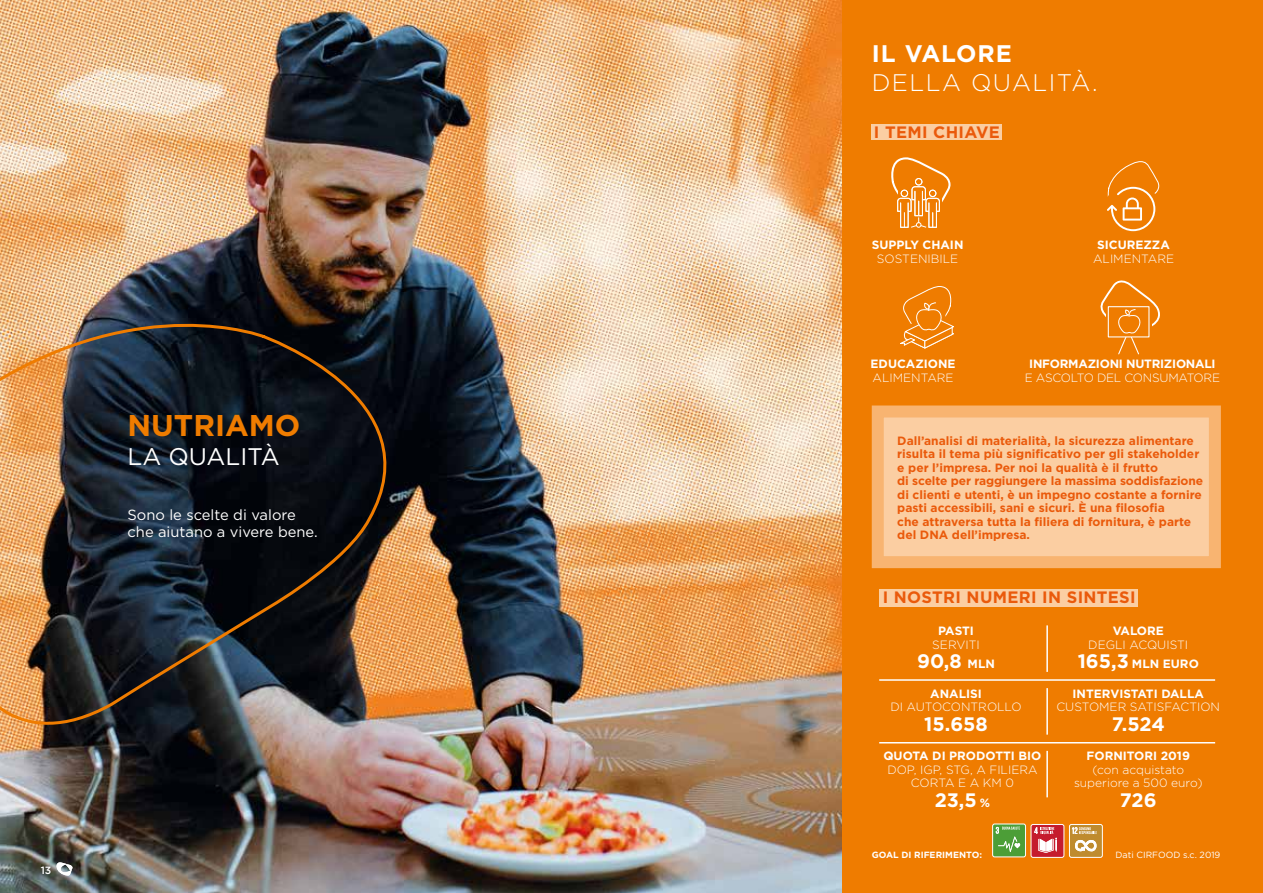
<style>
.page{position:relative;width:1263px;height:893px;background:#fff}
.page>*{position:absolute;margin:0;border:0;box-sizing:border-box;transform-origin:0 0}
.t1{font:700 30px "Gotham";color:#ef7c00}
.t2{font:300 24px "Gotham";letter-spacing:.06em;color:#fff}
.t3{font:24px "Gotham";color:#fff}
.t4{font:700 24px "Gotham";letter-spacing:.04em;color:#fff}
.t5{font:700 19.5px "Gotham";color:#fff}
.t6{font:700 16.5px "Gotham";letter-spacing:.02em;color:#ea5a0b}
.t7{font:14.7px/17.7px "Gotham";color:#fff}
.t8{font:700 12px/13.5px "Gotham";color:#ea5a0b}
.t9{font:300 12px/13.5px "Gotham";color:#fff;text-align:center}
.t10{font:700 12px "Gotham";color:#fff}
.t11{font:700 12px "Gotham";letter-spacing:-.02em;color:#fff}
.t12{font:300 12px "Gotham";letter-spacing:-.02em;color:#fff}
.t13{font:500 10.5px "Gotham";color:#fff}
.t14{font:9px "Gotham";color:#fff}
.t15{font:700 9px "Gotham";color:#fff}
.s1{font-size:12px}
.s2{font-weight:700;font-size:19.5px}
.s3{font-weight:700}
</style>
<div class="page">
<div style="left:828px;top:0;width:435px;height:893px;background:#ef7c00"></div>
<img style="left:0;top:0;width:842px;height:893px">
<div style="left:872px;top:125px;width:130px;height:15px;background:#fbcea2"></div>
<div style="left:872px;top:405px;width:349px;height:163px;background:#fbcea2;border:12px solid #f8b471"></div>
<div style="left:879px;top:589px;width:259px;height:18px;background:#fbcea2"></div>
<hr style="left:879px;top:679px;width:336px;height:2px;background:#fff">
<hr style="left:879px;top:742px;width:336px;height:1px;background:#fff">
<hr style="left:1046px;top:625px;width:2px;height:47px;background:#fff">
<hr style="left:1046px;top:688px;width:2px;height:47px;background:#fff">
<hr style="left:1046px;top:751px;width:2px;height:46px;background:#fff">
<img style="left:0;top:291px;width:437px;height:440px">
<svg style="left:992px;top:824px;width:32px;height:33px"></svg>
<div style="left:992px;top:824px;width:34px;height:33px;border:1px solid #fff;border-radius:2px"></div>
<div style="left:1031px;top:824px;width:33px;height:34px;border:1px solid #fff;border-radius:2px"></div>
<svg style="left:1031px;top:824px;width:70px;height:33px;background:#d58161"></svg>
<div style="left:1069px;top:824px;width:34px;height:34px;border:1px solid #fff;border-radius:2px"></div>
<svg style="left:900px;top:286px;width:54px;height:63px"></svg>
<svg style="left:1100px;top:281px;width:60px;height:74px"></svg>
<svg style="left:55px;top:862px;width:17px;height:14px"></svg>
<svg style="left:891px;top:157px;width:58px;height:71px"></svg>
<svg style="left:1107px;top:161px;width:52px;height:70px"></svg>
<h1 class="t1" style="left:128px;top:406px;width:174px">NUTRIAMO</h1>
<h2 class="t3" style="left:128px;top:441px;width:154px">LA QUALITÀ</h2>
<p class="t7" style="left:128px;top:505px;width:192px">Sono le scelte di valore che aiutano a vivere bene.</p>
<p class="t13" style="left:41px;top:864px;width:12px">13</p>
<h2 class="t4" style="left:872px;top:37px;width:142px">IL VALORE</h2>
<h2 class="t2" style="left:872px;top:67px;width:227px">DELLA QUALITÀ.</h2>
<h3 class="t6" style="left:874px;top:121px;width:128px">I TEMI CHIAVE</h3>
<p class="t10" style="left:872px;top:237px;width:93px">SUPPLY CHAIN</p>
<p class="t9" style="left:877px;top:251px;width:83px">SOSTENIBILE</p>
<p class="t10" style="left:870px;top:356px;width:87px">EDUCAZIONE</p>
<p class="t9" style="left:872px;top:370px;width:83px">ALIMENTARE</p>
<p class="t10" style="left:1097px;top:237px;width:74px">SICUREZZA</p>
<p class="t9" style="left:1093px;top:252px;width:83px">ALIMENTARE</p>
<p class="t11" style="left:1029px;top:356px;width:188px">INFORMAZIONI NUTRIZIONALI</p>
<p class="t12" style="left:1025px;top:370px;width:197px">E ASCOLTO DEL CONSUMATORE</p>
<p class="t8" style="left:897px;top:434px;width:307px">Dall’analisi di materialità, la sicurezza alimentare risulta il tema più significativo per gli stakeholder e per l’impresa. Per noi la qualità è il frutto<br>di scelte per raggiungere la massima soddisfazione di clienti e utenti, è un impegno costante a fornire pasti accessibili, sani e sicuri. È una filosofia<br>che attraversa tutta la filiera di fornitura, è parte del DNA dell’impresa.</p>
<h3 class="t6" style="left:883px;top:587px;width:254px">I NOSTRI NUMERI IN SINTESI</h3>
<p class="t10" style="left:938px;top:623px;width:37px">PASTI</p>
<p class="t9" style="left:932px;top:637px;width:49px">SERVITI</p>
<h3 class="t5" style="left:917px;top:648px;width:79px">90,8 <span class="s1">MLN</span></h3>
<p class="t10" style="left:1113px;top:623px;width:53px">VALORE</p>
<p class="t9" style="left:1078px;top:634px;width:123px;line-height:19.5px">DEGLI ACQUISTI<br><span class="s2">165,3</span> <span class="s3">MLN EURO</span></p>
<p class="t10" style="left:930px;top:685px;width:53px">ANALISI</p>
<p class="t9" style="left:890px;top:700px;width:133px">DI AUTOCONTROLLO</p>
<h3 class="t5" style="left:924px;top:711px;width:65px">15.658</h3>
<p class="t10" style="left:883px;top:748px;width:160px">QUOTA DI PRODOTTI BIO</p>
<p class="t9" style="left:887px;top:763px;width:152px">DOP, IGP, STG, A FILIERA<br>CORTA E A KM 0</p>
<h3 class="t5" style="left:935px;top:787px;width:57px">23,5 <span class="s1">%</span></h3>
<p class="t10" style="left:1072px;top:685px;width:133px">INTERVISTATI DALLA</p>
<p class="t9" style="left:1056px;top:700px;width:165px">CUSTOMER SATISFACTION</p>
<h3 class="t5" style="left:1112px;top:711px;width:55px">7.524</h3>
<p class="t10" style="left:1086px;top:748px;width:105px">FORNITORI 2019</p>
<p class="t9" style="left:1074px;top:763px;width:130px">(con acquistato superiore a 500 euro)</p>
<h3 class="t5" style="left:1120px;top:787px;width:38px">726</h3>
<p class="t15" style="left:872px;top:849px;width:112px">GOAL DI RIFERIMENTO:</p>
<p class="t14" style="left:1115px;top:849px;width:106px">Dati CIRFOOD s.c. 2019</p>
</div>
